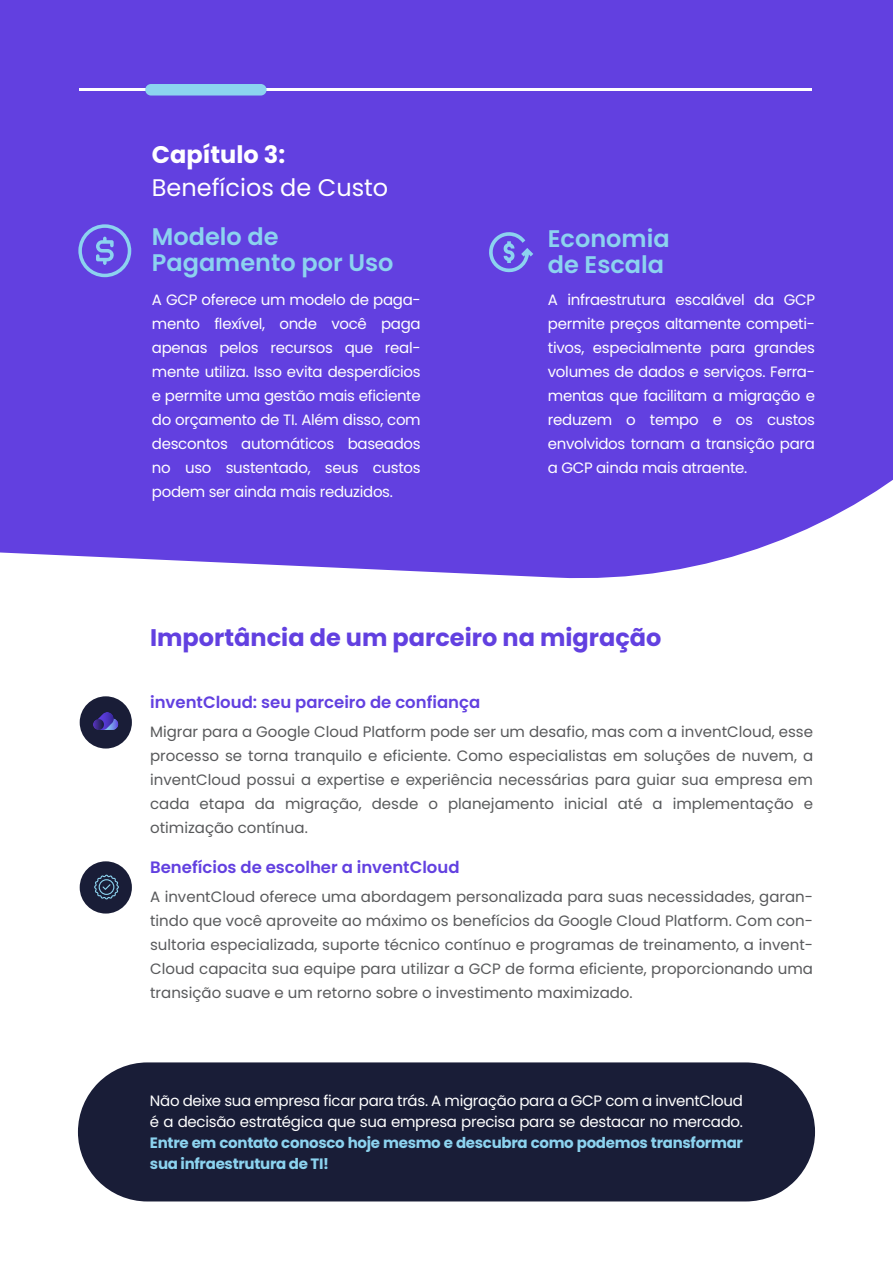
<style>
.page{position:relative;width:893px;height:1263px;background:#fff}
.page>*{position:absolute;margin:0;border:0;box-sizing:border-box;transform-origin:0 0}
.t1{font:600 24px/25.5px "Poppins";color:#8cd3ef}
.t2{font:700 24px "Poppins";color:#6240e0}
.t3{font:24px "Poppins";color:#fff}
.t4{font:700 24px "Poppins";color:#fff}
.t5{font:600 16.5px "Poppins";color:#6240e0}
.t6{font:15px/24px "Poppins";color:#58595b;text-align:justify}
.t7{font:15px/24px "Poppins";letter-spacing:-.02em;color:#fff;text-align:justify}
.t8{font:700 15px/21px "Poppins";letter-spacing:-.02em;color:#8cd3ef}
</style>
<div class="page">
<div style="left:0;top:0;width:893px;height:579px;background:#6240e0"></div>
<div style="left:80px;top:696px;width:52px;height:52px;background:#191d37;border-radius:50%"></div>
<div style="left:80px;top:861px;width:52px;height:52px;background:#191d37;border-radius:50%"></div>
<hr style="left:80px;top:89px;width:732px;height:2px;background:#fff">
<div style="left:145px;top:84px;width:122px;height:12px;background:#8cd3ef;border-radius:6px"></div>
<div style="left:78px;top:1062px;width:737px;height:139px;background:#191d37"></div>
<svg style="left:78px;top:224px;width:54px;height:53px;background:#6d68e4"></svg>
<svg style="left:488px;top:230px;width:45px;height:42px;background:#6e6be4"></svg>
<img style="left:94px;top:712px;width:25px;height:17px">
<svg style="left:94px;top:874px;width:25px;height:26px"></svg>
<h1 class="t4" style="left:152px;top:141px;width:135px">Capítulo 3:</h1>
<h1 class="t3" style="left:152px;top:174px;width:238px">Benefícios de Custo</h1>
<h1 class="t1" style="left:152px;top:224px;width:243px">Modelo de<br>Pagamento por Uso</h1>
<h1 class="t1" style="left:548px;top:226px;width:123px">Economia de Escala</h1>
<p class="t7" style="left:152px;top:288px;width:270px">A GCP oferece um modelo de paga&shy;mento flexível, onde você paga apenas pelos recursos que real&shy;mente utiliza. Isso evita desperdícios e permite uma gestão mais eficiente do orçamento de TI. Além disso, com descontos automáticos baseados no uso sustentado, seus custos podem ser ainda mais reduzidos.</p>
<p class="t7" style="left:548px;top:288px;width:269px">A infraestrutura escalável da GCP permite preços altamente competi&shy;tivos, especialmente para grandes volumes de dados e serviços. Ferra&shy;mentas que facilitam a migração e reduzem o tempo e os custos envolvidos tornam a transição para a GCP ainda mais atraente.</p>
<h1 class="t2" style="left:150px;top:624px;width:513px">Importância de um parceiro na migração</h1>
<p class="t5" style="left:150px;top:692px;width:332px">inventCloud: seu parceiro de confiança</p>
<p class="t6" style="left:150px;top:720px;width:664px">Migrar para a Google Cloud Platform pode ser um desafio, mas com a inventCloud, esse processo se torna tranquilo e eficiente. Como especialistas em soluções de nuvem, a inventCloud possui a expertise e experiência necessárias para guiar sua empresa em cada etapa da migração, desde o planejamento inicial até a implementação e otimização contínua.</p>
<p class="t5" style="left:150px;top:857px;width:311px">Benefícios de escolher a inventCloud</p>
<p class="t6" style="left:150px;top:885px;width:664px">A inventCloud oferece uma abordagem personalizada para suas necessidades, garan&shy;tindo que você aproveite ao máximo os benefícios da Google Cloud Platform. Com con&shy;sultoria especializada, suporte técnico contínuo e programas de treinamento, a invent-Cloud capacita sua equipe para utilizar a GCP de forma eficiente, proporcionando uma transição suave e um retorno sobre o investimento maximizado.</p>
<p class="t7" style="left:150px;top:1090px;width:595px;line-height:21px">Não deixe sua empresa ficar para trás. A migração para a GCP com a inventCloud é a decisão estratégica que sua empresa precisa para se destacar no mercado.</p>
<p class="t8" style="left:150px;top:1132px;width:594px">Entre em contato conosco hoje mesmo e descubra como podemos transformar sua infraestrutura de TI!</p>
</div>
